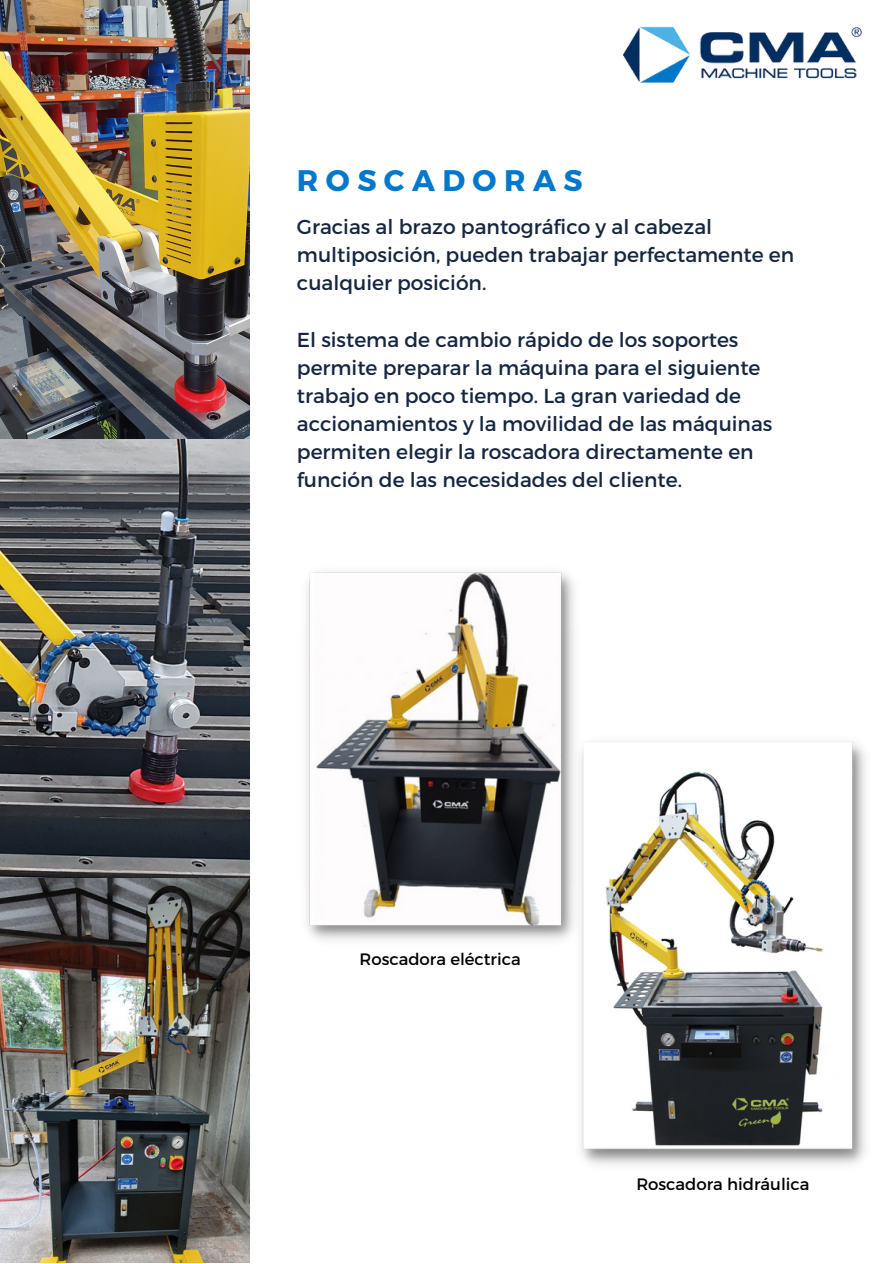
<style>
.page{position:relative;width:893px;height:1264px;background:#fff}
.page>*{position:absolute;margin:0;border:0;box-sizing:border-box;transform-origin:0 0}
.t1{font:700 29.7px "Montserrat";letter-spacing:.25em;color:#0178ca}
.t2{font:20.25px/28px "Montserrat";color:#15263e}
.t3{font:16.5px "Montserrat";color:#000}
</style>
<div class="page">
<img style="left:0;top:0;width:250px;height:1262px">
<img style="left:306px;top:572px;width:269px;height:368px">
<img style="left:573px;top:732px;width:293px;height:433px">
<img style="left:623px;top:26px;width:239px;height:57px">
<h1 class="t1" style="left:297px;top:161px;width:287px">ROSCADORAS</h1>
<p class="t2" style="left:297px;top:212px;width:499px">Gracias al brazo pantográfico y al cabezal multiposición, pueden trabajar perfectamente en cualquier posición.</p>
<p class="t2" style="left:297px;top:324px;width:477px">El sistema de cambio rápido de los soportes permite preparar la máquina para el siguiente trabajo en poco tiempo. La gran variedad de accionamientos y la movilidad de las máquinas permiten elegir la roscadora directamente en función de las necesidades del cliente.</p>
<p class="t3" style="left:359px;top:948px;width:163px">Roscadora eléctrica</p>
<p class="t3" style="left:636px;top:1173px;width:175px">Roscadora hidráulica</p>
</div>
